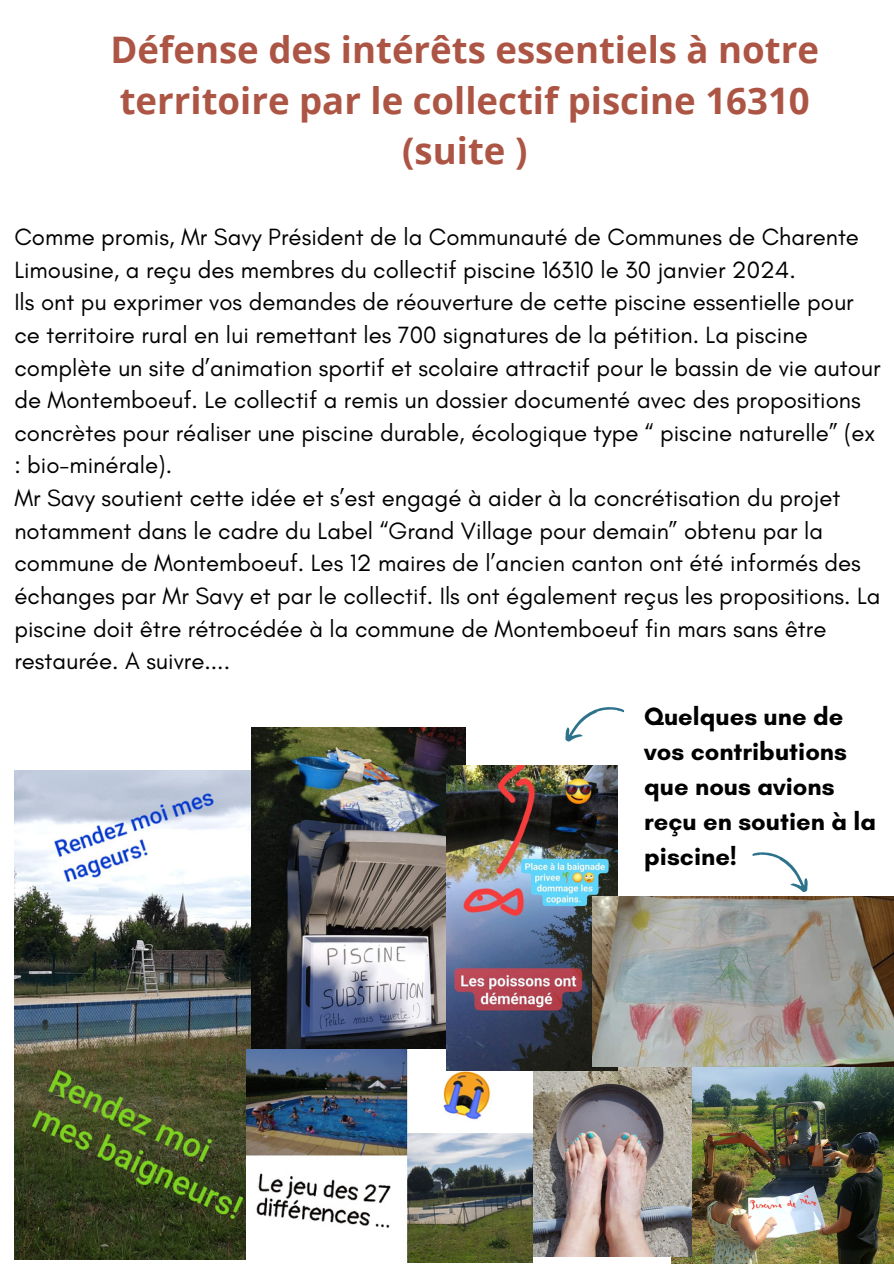
<style>
.page{position:relative;width:894px;height:1264px;background:#fff}
.page>*{position:absolute;margin:0;border:0;box-sizing:border-box;transform-origin:0 0}
.t1{font:700 36.6px/50.7px "Open Sans";color:#ad5544;text-align:center}
.t2{font:700 25.5px/34.8px "Glacial Indifference";color:#000}
.t3{font:24px/32.7px "Glacial Indifference";color:#000}
</style>
<div class="page">
<img style="left:14px;top:770px;width:237px;height:489px">
<img style="left:251px;top:727px;width:214px;height:322px">
<img style="left:671px;top:1066px;width:222px;height:197px">
<img style="left:532px;top:1066px;width:159px;height:190px">
<img style="left:246px;top:1049px;width:286px;height:213px">
<img style="left:446px;top:765px;width:171px;height:305px">
<img style="left:592px;top:896px;width:301px;height:170px">
<svg style="left:752px;top:852px;width:56px;height:40px"></svg>
<svg style="left:565px;top:707px;width:60px;height:35px"></svg>
<p class="t1" style="left:110px;top:24px;width:709px">Défense des intérêts essentiels à notre territoire par le collectif piscine 16310 (suite )</p>
<p class="t3" style="left:14px;top:220px;width:845px">Comme promis, Mr Savy Président de la Communauté de Communes de Charente<br>Limousine, a reçu des membres du collectif piscine 16310 le 30 janvier 2024.</p>
<p class="t3" style="left:14px;top:285px;width:867px">Ils ont pu exprimer vos demandes de réouverture de cette piscine essentielle pour ce territoire rural en lui remettant les 700 signatures de la pétition. La piscine complète un site d’animation sportif et scolaire attractif pour le bassin de vie autour de Montemboeuf. Le collectif a remis un dossier documenté avec des propositions concrètes pour réaliser une piscine durable, écologique type “ piscine naturelle” (ex : bio-minérale).</p>
<p class="t3" style="left:14px;top:481px;width:867px">Mr Savy soutient cette idée et s’est engagé à aider à la concrétisation du projet notamment dans le cadre du Label “Grand Village pour demain” obtenu par la commune de Montemboeuf. Les 12 maires de l’ancien canton ont été informés des échanges par Mr Savy et par le collectif. Ils ont également reçus les propositions. La piscine doit être rétrocédée à la commune de Montemboeuf fin mars sans être restaurée. A suivre....</p>
<p class="t2" style="left:644px;top:698px;width:233px">Quelques une de vos contributions que nous avions reçu en soutien à la piscine!</p>
</div>
